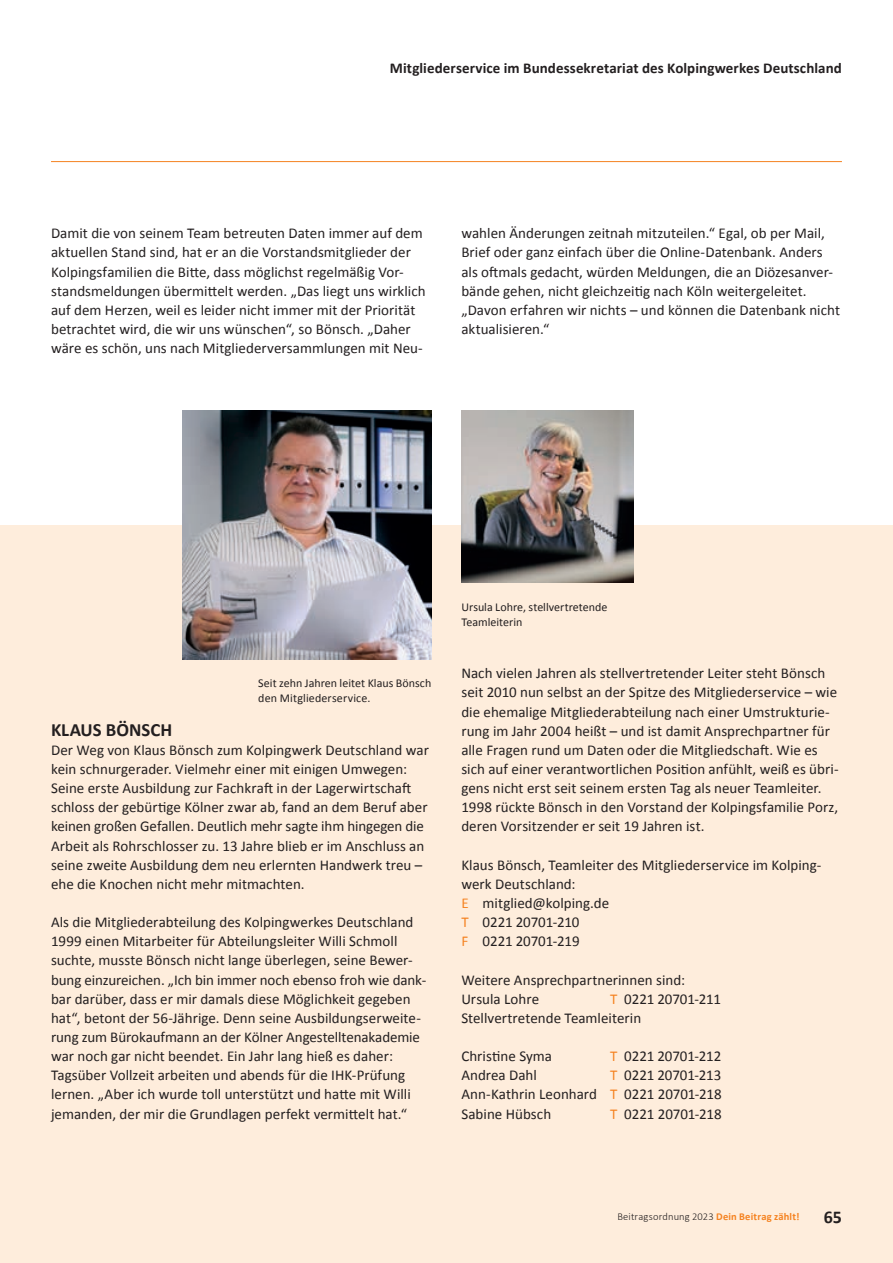
<style>
.page{position:relative;width:893px;height:1263px;background:#fff}
.page>*{position:absolute;margin:0;border:0;box-sizing:border-box;transform-origin:0 0}
.t1{font:700 18.75px "Calibri";color:#231f20}
.t2{font:700 18px "Calibri";color:#231f20}
.t3{font:15px/19.2px "Calibri";color:#231f20}
.t4{font:700 15px "Calibri";letter-spacing:.005em;color:#231f20}
.t5{font:12px/15px "Calibri";color:#231f20}
.t6{font:300 10.5px "Calibri";letter-spacing:.015em;color:#231f20}
.s1{color:#f58220}
.s2{font-weight:700;color:#f58220}
</style>
<div class="page">
<hr style="left:51px;top:161px;width:791px;height:1px;background:#f58220">
<div style="left:0;top:525px;width:893px;height:738px;background:#feeddc"></div>
<img style="left:183px;top:410px;width:249px;height:249px">
<img style="left:461px;top:410px;width:173px;height:173px">
<p class="t4" style="left:390px;top:58px;width:453px">Mitgliederservice im Bundessekretariat des Kolpingwerkes Deutschland</p>
<p class="t3" style="left:51px;top:224px;width:376px">Damit die von seinem Team betreuten Daten immer auf dem aktuellen Stand sind, hat er an die Vorstandsmitglieder der Kolpingsfamilien die Bitte, dass möglichst regelmäßig Vor&shy;standsmeldungen übermittelt werden. „Das liegt uns wirklich auf dem Herzen, weil es leider nicht immer mit der Priorität betrachtet wird, die wir uns wünschen“, so Bönsch. „Daher wäre es schön, uns nach Mitgliederversammlungen mit Neu-</p>
<p class="t3" style="left:461px;top:224px;width:380px">wahlen Änderungen zeitnah mitzuteilen.“ Egal, ob per Mail, Brief oder ganz einfach über die Online-Datenbank. Anders als oftmals gedacht, würden Meldungen, die an Diözesanver&shy;bände gehen, nicht gleichzeitig nach Köln weitergeleitet. „Davon erfahren wir nichts – und können die Datenbank nicht aktualisieren.“</p>
<p class="t5" style="left:258px;top:676px;width:175px">Seit zehn Jahren leitet Klaus Bönsch den Mitgliederservice.</p>
<p class="t1" style="left:51px;top:717px;width:123px">KLAUS BÖNSCH</p>
<p class="t3" style="left:51px;top:740px;width:379px">Der Weg von Klaus Bönsch zum Kolpingwerk Deutschland war kein schnurgerader. Vielmehr einer mit einigen Umwegen:<br>Seine erste Ausbildung zur Fachkraft in der Lagerwirtschaft schloss der gebürtige Kölner zwar ab, fand an dem Beruf aber keinen großen Gefallen. Deutlich mehr sagte ihm hingegen die Arbeit als Rohrschlosser zu. 13 Jahre blieb er im Anschluss an seine zweite Ausbildung dem neu erlernten Handwerk treu – ehe die Knochen nicht mehr mitmachten.</p>
<p class="t3" style="left:51px;top:912px;width:377px">Als die Mitgliederabteilung des Kolpingwerkes Deutschland 1999 einen Mitarbeiter für Abteilungsleiter Willi Schmoll suchte, musste Bönsch nicht lange überlegen, seine Bewer&shy;bung einzureichen. „Ich bin immer noch ebenso froh wie dank&shy;bar darüber, dass er mir damals diese Möglichkeit gegeben hat“, betont der 56-Jährige. Denn seine Ausbildungserweite&shy;rung zum Bürokaufmann an der Kölner Angestelltenakademie war noch gar nicht beendet. Ein Jahr lang hieß es daher:<br>Tagsüber Vollzeit arbeiten und abends für die IHK-Prüfung lernen. „Aber ich wurde toll unterstützt und hatte mit Willi jemanden, der mir die Grundlagen perfekt vermittelt hat.“</p>
<p class="t5" style="left:461px;top:599px;width:148px">Ursula Lohre, stellvertretende<br>Teamleiterin</p>
<p class="t3" style="left:461px;top:664px;width:379px">Nach vielen Jahren als stellvertretender Leiter steht Bönsch seit 2010 nun selbst an der Spitze des Mitgliederservice – wie die ehemalige Mitgliederabteilung nach einer Umstrukturie&shy;rung im Jahr 2004 heißt – und ist damit Ansprechpartner für alle Fragen rund um Daten oder die Mitgliedschaft. Wie es sich auf einer verantwortlichen Position anfühlt, weiß es übri&shy;gens nicht erst seit seinem ersten Tag als neuer Teamleiter.<br>1998 rückte Bönsch in den Vorstand der Kolpingsfamilie Porz, deren Vorsitzender er seit 19 Jahren ist.</p>
<p class="t3" style="left:461px;top:855px;width:362px">Klaus Bönsch, Teamleiter des Mitgliederservice im Kolping&shy;werk Deutschland:<br><span class="s1">E</span> mitglied@kolping.de<br><span class="s1">T</span> 0221 20701-210<br><span class="s1">F</span> 0221 20701-219</p>
<p class="t3" style="left:461px;top:970px;width:225px">Weitere Ansprechpartnerinnen sind:<br>Ursula Lohre</p>
<p class="t3" style="left:461px;top:989px;width:261px;text-indent:149px"><span class="s1">T</span> 0221 20701-211<br>Stellvertretende Teamleiterin</p>
<p class="t3" style="left:461px;top:1046px;width:92px">Christine Syma</p>
<p class="t3" style="left:610px;top:1046px;width:113px"><span class="s1">T</span> 0221 20701-212</p>
<p class="t3" style="left:461px;top:1066px;width:77px">Andrea Dahl</p>
<p class="t3" style="left:461px;top:1066px;width:262px;text-align:justify;text-indent:149px"><span class="s1">T</span> 0221 20701-213<br>Ann-Kathrin Leonhard <span class="s1">T</span> 0221 20701-218<br>Sabine Hübsch</p>
<p class="t3" style="left:610px;top:1104px;width:113px"><span class="s1">T</span> 0221 20701-218</p>
<p class="t6" style="left:617px;top:1210px;width:184px">Beitragsordnung 2023 <span class="s2">Dein Beitrag zählt!</span></p>
<p class="t2" style="left:824px;top:1205px;width:20px">65</p>
</div>
